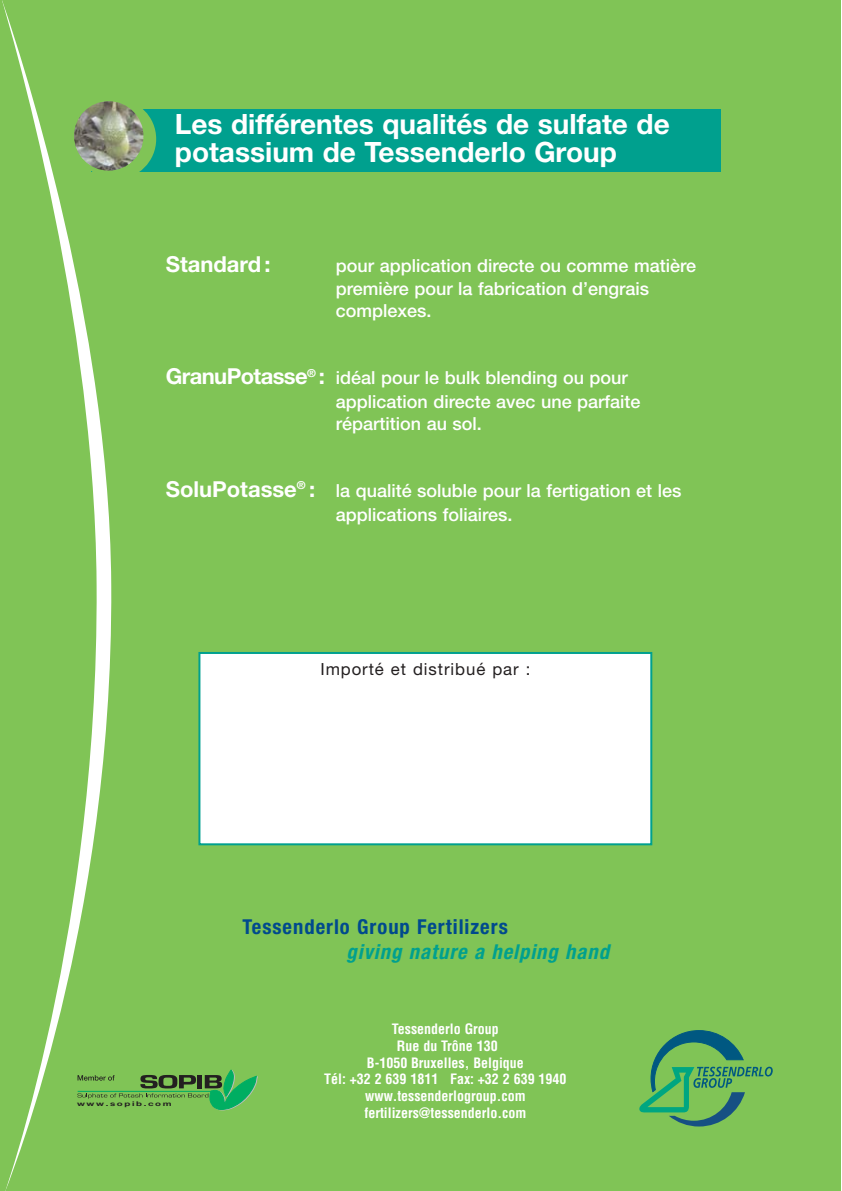
<style>
.page{position:relative;width:842px;height:1191px;background:#fff}
.page>*{position:absolute;margin:0;border:0;box-sizing:border-box;transform-origin:0 0}
.t1{font:700 28px/28px "Helvetica Neue";color:#fff}
.t2{font:700 22px "Helvetica Neue";color:#fff}
.t3{font:700 condensed 20.6px "Helvetica Neue LT Std";letter-spacing:.05em;color:#004a8d}
.t4{font:italic 700 condensed 20.6px "Helvetica Neue LT Std";letter-spacing:.05em;color:#00a08e}
.t5{font:500 18px/23.6px "Helvetica Neue";color:#fff}
.t6{font:16.8px "Helvetica Neue";letter-spacing:.055em;color:#231f20}
.t7{font:700 condensed 14px/16.8px "Helvetica";color:#fff;text-align:center}
.t8{font:700 6.4px "Helvetica Neue LT Std";letter-spacing:.165em;color:#231f20;scale:1.5 1}
.s1{font-weight:700;font-size:22px}
</style>
<div class="page">
<div style="left:0;top:1px;width:840px;height:1190px;background:#80c456"></div>
<svg style="left:99px;top:414px;width:13px;height:385px;fill:#fff"></svg>
<svg style="left:2px;top:1px;width:97px;height:1190px"></svg>
<div style="left:91px;top:109px;width:629px;height:62px;background:#00a08e"></div>
<div style="left:75px;top:99px;width:81px;height:80px;background:#80c456;border-radius:50%"></div>
<img style="left:74px;top:101px;width:69px;height:70px;border-radius:50%">
<svg style="left:639px;top:1030px;width:134px;height:96px"></svg>
<svg style="left:77px;top:1069px;width:180px;height:41px"></svg>
<div style="left:199px;top:653px;width:452px;height:191px;background:#fff"></div>
<div style="left:198px;top:652px;width:454px;height:193px;border:2px solid #00a08e"></div>
<h1 class="t1" style="left:175px;top:113px;width:496px">Les différentes qualités de sulfate de potassium de Tessenderlo Group</h1>
<p class="t2" style="left:166px;top:256px;width:106px">Standard :</p>
<p class="t5" style="left:336px;top:255px;width:362px">pour application directe ou comme matière première pour la fabrication d’engrais</p>
<p class="t5" style="left:336px;top:300px;width:97px">complexes.</p>
<p class="t5" style="left:336px;top:368px;width:306px;text-indent:-170px"><span class="s1">GranuPotasse</span><sup>®</sup> <span class="s1">:</span> idéal pour le bulk blending ou pour application directe avec une parfaite</p>
<p class="t5" style="left:336px;top:413px;width:148px">répartition au sol.</p>
<p class="t5" style="left:166px;top:481px;width:517px;text-align:center"><span class="s1">SoluPotasse</span><sup>®</sup> <span class="s1">:</span> la qualité soluble pour la fertigation et les applications foliaires.</p>
<p class="t6" style="left:320px;top:663px;width:211px">Importé et distribué par :</p>
<p class="t8" style="left:77px;top:1101px;width:65px">www.sopib.com</p>
<p class="t3" style="left:243px;top:919px;width:267px">Tessenderlo Group Fertilizers</p>
<p class="t4" style="left:347px;top:944px;width:264px">giving nature a helping hand</p>
<p class="t7" style="left:324px;top:1021px;width:244px">Tessenderlo Group<br>Rue du Trône 130<br>B-1050 Bruxelles, Belgique<br>Tél: +32 2 639 1811 Fax: +32 2 639 1940 www.tessenderlogroup.com fertilizers@tessenderlo.com</p>
</div>
